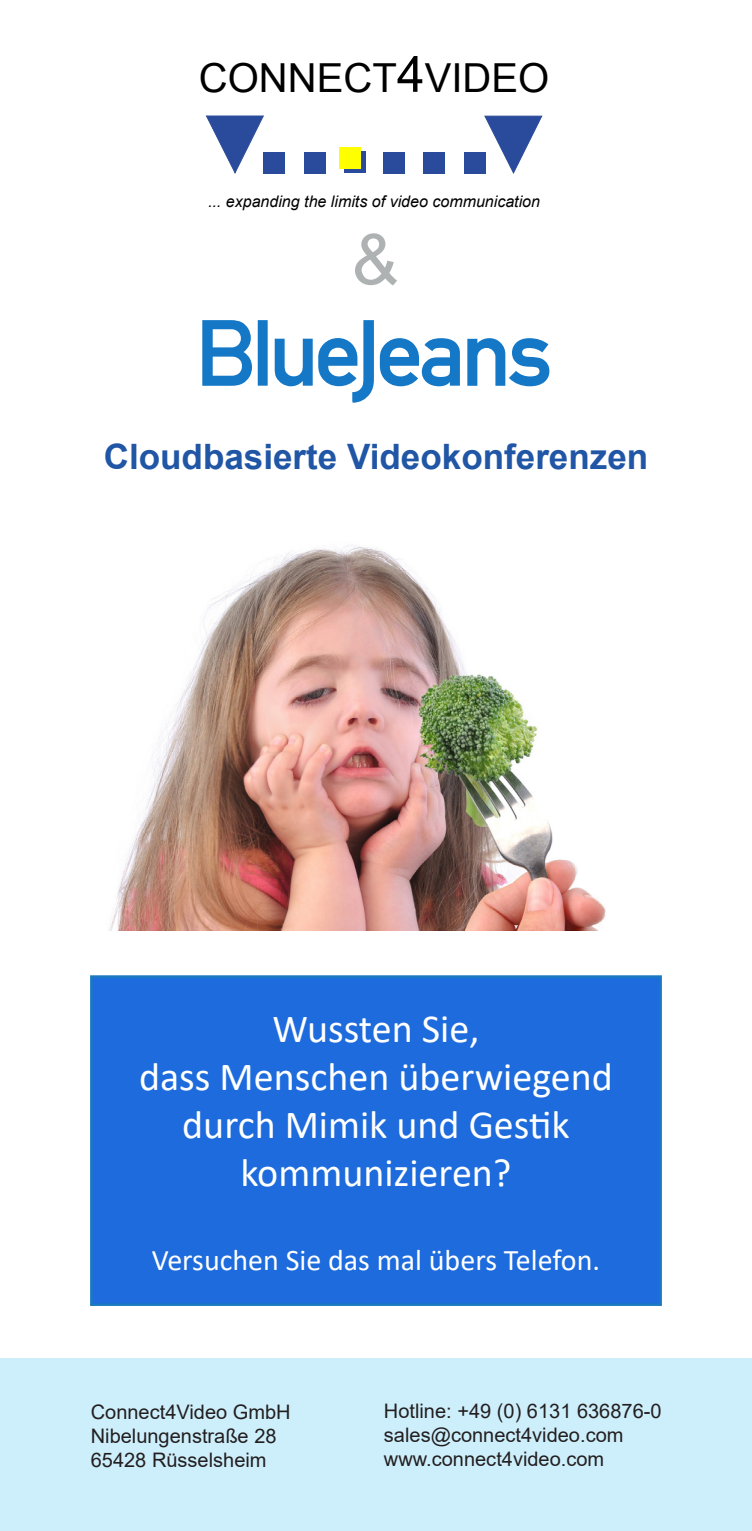
<style>
.page{position:relative;width:752px;height:1531px;background:#fff}
.page>*{position:absolute;margin:0;border:0;box-sizing:border-box;transform-origin:0 0}
.t1{font:70px "Arial";color:#afb2b3}
.t2{font:40px "Calibri";color:#fff}
.t3{font:40px "Arial";color:#000}
.t4{font:700 35px "Arial";color:#2056a5}
.t5{font:30px "Calibri";color:#fff}
.t6{font:20px "Arial";color:#231f20}
.t7{font:italic 16px "Arial";color:#000}
.s1{font-size:50px}
</style>
<div class="page">
<svg style="left:202px;top:320px;width:347px;height:83px"></svg>
<svg style="left:206px;top:116px;width:57px;height:57px"></svg>
<svg style="left:484px;top:116px;width:57px;height:57px"></svg>
<div style="left:263px;top:152px;width:21px;height:21px;background:#2a4b9b"></div>
<div style="left:304px;top:152px;width:21px;height:21px;background:#2a4b9b"></div>
<div style="left:344px;top:152px;width:21px;height:21px;background:#2a4b9b"></div>
<div style="left:383px;top:152px;width:21px;height:21px;background:#2a4b9b"></div>
<div style="left:423px;top:152px;width:22px;height:21px;background:#2a4b9b"></div>
<div style="left:464px;top:152px;width:21px;height:21px;background:#2a4b9b"></div>
<div style="left:339px;top:148px;width:22px;height:21px;background:#ff0"></div>
<div style="left:0;top:1358px;width:751px;height:173px;background:#cdeffb"></div>
<div style="left:90px;top:975px;width:571px;height:331px;background:#1d6bdd;border:2px solid #1b79bf"></div>
<img style="left:109px;top:545px;width:497px;height:385px">
<p class="t3" style="left:199px;top:52px;width:352px">CONNECT<span class="s1">4</span>VIDEO</p>
<p class="t7" style="left:208px;top:191px;width:333px">... expanding the limits of video communication</p>
<p class="t1" style="left:352px;top:211px;width:48px">&amp;</p>
<p class="t4" style="left:104px;top:432px;width:545px">Cloudbasierte Videokonferenzen</p>
<p class="t2" style="left:272px;top:1000px;width:208px">Wussten Sie,</p>
<p class="t2" style="left:139px;top:1048px;width:475px">dass Menschen überwiegend</p>
<p class="t2" style="left:182px;top:1096px;width:389px">durch Mimik und Gestik</p>
<p class="t2" style="left:240px;top:1144px;width:272px">kommunizieren?</p>
<p class="t5" style="left:152px;top:1239px;width:449px">Versuchen Sie das mal übers Telefon.</p>
<p class="t6" style="left:91px;top:1398px;width:201px">Connect4Video GmbH</p>
<p class="t6" style="left:91px;top:1422px;width:187px">Nibelungenstraße 28</p>
<p class="t6" style="left:91px;top:1446px;width:177px">65428 Rüsselsheim</p>
<p class="t6" style="left:384px;top:1397px;width:279px">Hotline: +49 (0) 6131 636876-0</p>
<p class="t6" style="left:384px;top:1421px;width:241px">sales@connect4video.com</p>
<p class="t6" style="left:384px;top:1445px;width:222px">www.connect4video.com</p>
</div>
